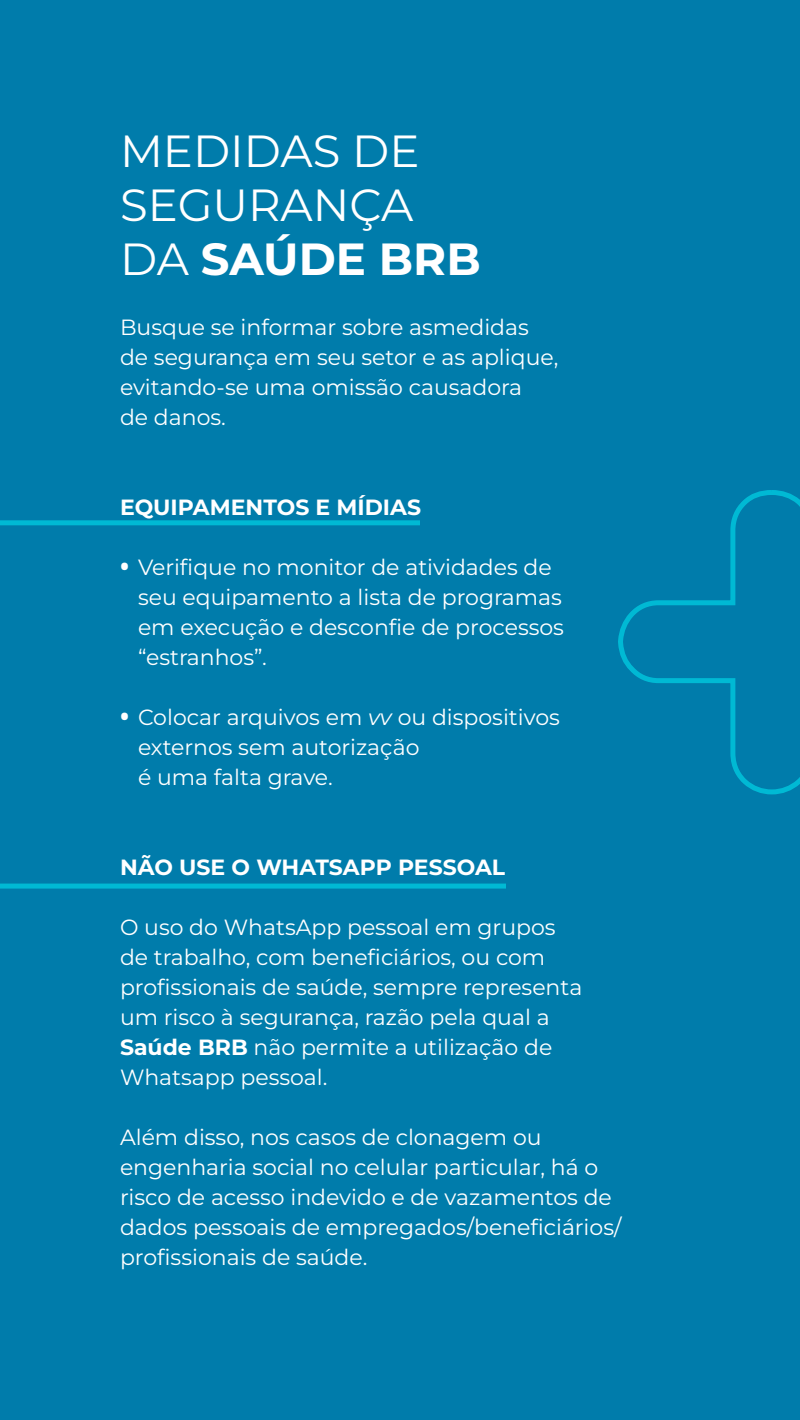
<style>
.page{position:relative;width:800px;height:1420px;background:#007cab}
.page>*{position:absolute;margin:0;border:0;box-sizing:border-box;transform-origin:0 0}
.t1{font:45px/54px "Montserrat";color:#fff}
.t2{font:22px/30px "Montserrat";color:#fff}
.t3{font:700 22px "Montserrat";color:#fff}
.s1{font-weight:700}
.s2{font-family:"Open Sans";font-weight:700;font-size:24px}
.s3{font-style:italic}
</style>
<div class="page">
<svg style="left:618px;top:490px;width:182px;height:305px"></svg>
<div style="left:0;top:520px;width:420px;height:5px;background:#00b9d4"></div>
<div style="left:0;top:884px;width:506px;height:5px;background:#00b9d4"></div>
<h1 class="t1" style="left:120px;top:123px;width:362px">MEDIDAS DE<br>SEGURANÇA<br>DA <span class="s1">SAÚDE BRB</span></h1>
<p class="t2" style="left:120px;top:312px;width:440px">Busque se informar sobre asmedidas de segurança em seu setor e as aplique, evitando-se uma omissão causadora<br>de danos.</p>
<p class="t3" style="left:120px;top:493px;width:303px">EQUIPAMENTOS E MÍDIAS</p>
<p class="t2" style="left:138px;top:552px;width:428px;text-indent:-18px"><span class="s2">•</span> Verifique no monitor de atividades de seu equipamento a lista de programas em execução e desconfie de processos “estranhos”.</p>
<p class="t2" style="left:138px;top:702px;width:423px;text-indent:-18px"><span class="s2">•</span> Colocar arquivos em <span class="s3">vv</span> ou dispositivos externos sem autorização<br>é uma falta grave.</p>
<p class="t3" style="left:120px;top:853px;width:387px">NÃO USE O WHATSAPP PESSOAL</p>
<p class="t2" style="left:120px;top:912px;width:464px">O uso do WhatsApp pessoal em grupos de trabalho, com beneficiários, ou com profissionais de saúde, sempre representa um risco à segurança, razão pela qual a <span class="s1">Saúde BRB</span> não permite a utilização de Whatsapp pessoal.</p>
<p class="t2" style="left:120px;top:1122px;width:503px">Além disso, nos casos de clonagem ou engenharia social no celular particular, há o risco de acesso indevido e de vazamentos de dados pessoais de empregados/beneficiários/ profissionais de saúde.</p>
</div>
